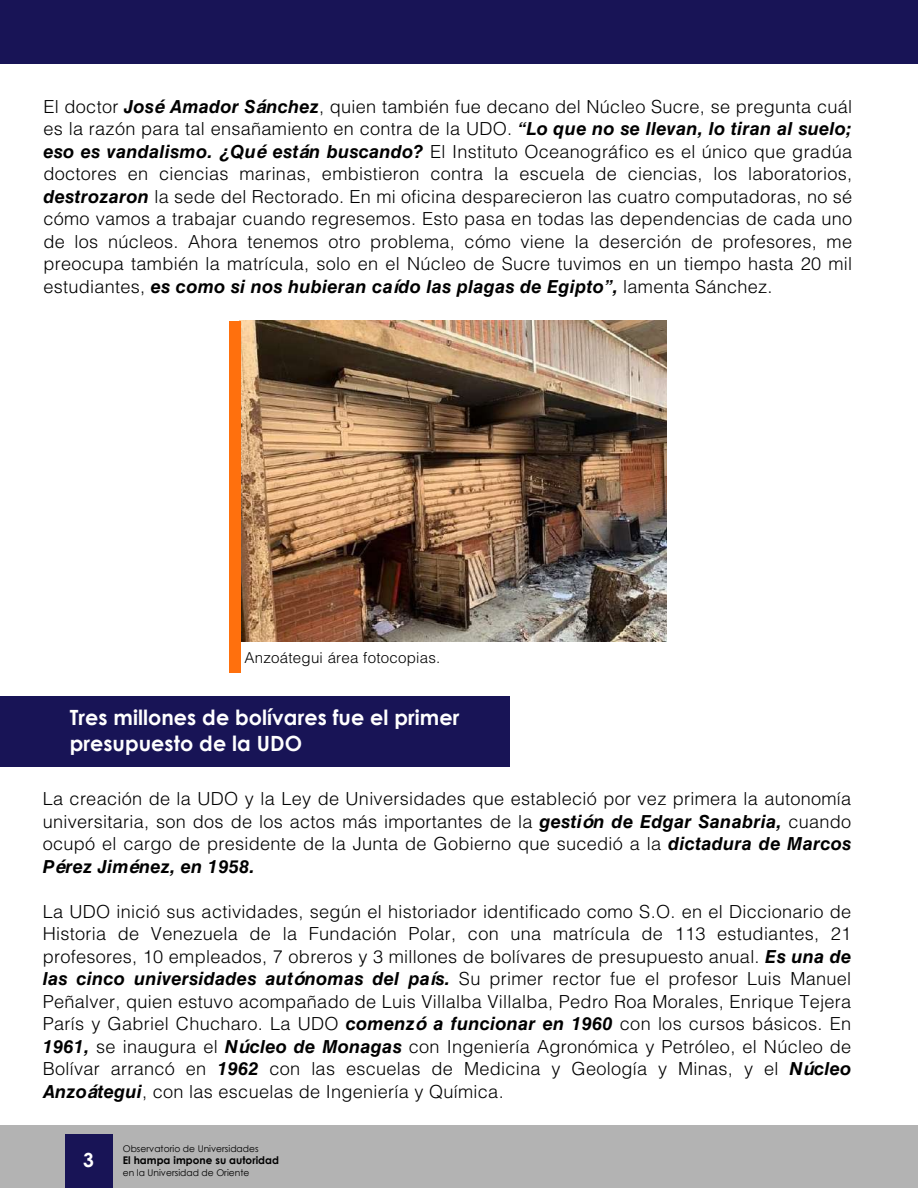
<style>
.page{position:relative;width:918px;height:1188px;background:#fff}
.page>*{position:absolute;margin:0;border:0;box-sizing:border-box;transform-origin:0 0}
.t1{font:700 21px/25.5px "Century Gothic";letter-spacing:.005em;color:#fff}
.t2{font:700 19.5px "Century Gothic";color:#fff}
.t3{font:300 18px/22.5px "Helvetica LT Std";letter-spacing:.015em;color:#000;text-align:justify}
.t4{font:300 15px "Helvetica LT Std";letter-spacing:.015em;color:#000}
.t5{font:700 10.5px "Century Gothic";letter-spacing:.005em;color:#000}
.t6{font:9.3px "Century Gothic";letter-spacing:.005em;color:#000}
.s1{font-weight:700;font-style:italic}
</style>
<div class="page">
<div style="left:0;top:1126px;width:918px;height:62px;background:#b3b3b3"></div>
<div style="left:0;top:0;width:918px;height:64px;background:#181456"></div>
<div style="left:66px;top:1135px;width:47px;height:53px;background:#181456"></div>
<div style="left:0;top:696px;width:510px;height:70px;background:#181456"></div>
<img style="left:240px;top:321px;width:427px;height:320px">
<div style="left:229px;top:321px;width:11px;height:352px;background:#ff700d"></div>
<p class="t3" style="left:44px;top:95px;width:810px">El doctor <span class="s1">José Amador Sánchez</span>, quien también fue decano del Núcleo Sucre, se pregunta cuál es la razón para tal ensañamiento en contra de la UDO. <span class="s1">“Lo que no se llevan, lo tiran al suelo; eso es vandalismo. ¿Qué están buscando?</span> El Instituto Oceanográfico es el único que gradúa doctores en ciencias marinas, embistieron contra la escuela de ciencias, los laboratorios, <span class="s1">destrozaron</span> la sede del Rectorado. En mi oficina desparecieron las cuatro computadoras, no sé cómo vamos a trabajar cuando regresemos. Esto pasa en todas las dependencias de cada uno de los núcleos. Ahora tenemos otro problema, cómo viene la deserción de profesores, me preocupa también la matrícula, solo en el Núcleo de Sucre tuvimos en un tiempo hasta 20 mil estudiantes, <span class="s1">es como si nos hubieran caído las plagas de Egipto”,</span> lamenta Sánchez.</p>
<p class="t4" style="left:244px;top:649px;width:197px">Anzoátegui área fotocopias.</p>
<p class="t1" style="left:70px;top:704px;width:391px">Tres millones de bolívares fue el primer presupuesto de la UDO</p>
<p class="t3" style="left:43px;top:788px;width:810px">La creación de la UDO y la Ley de Universidades que estableció por vez primera la autonomía universitaria, son dos de los actos más importantes de la <span class="s1">gestión de Edgar Sanabria,</span> cuando ocupó el cargo de presidente de la Junta de Gobierno que sucedió a la <span class="s1">dictadura de Marcos Pérez Jiménez, en 1958.</span></p>
<p class="t3" style="left:43px;top:900px;width:810px">La UDO inició sus actividades, según el historiador identificado como S.O. en el Diccionario de Historia de Venezuela de la Fundación Polar, con una matrícula de 113 estudiantes, 21 profesores, 10 empleados, 7 obreros y 3 millones de bolívares de presupuesto anual. <span class="s1">Es una de las cinco universidades autónomas del país.</span> Su primer rector fue el profesor Luis Manuel Peñalver, quien estuvo acompañado de Luis Villalba Villalba, Pedro Roa Morales, Enrique Tejera París y Gabriel Chucharo. La UDO <span class="s1">comenzó a funcionar en 1960</span> con los cursos básicos. En <span class="s1">1961,</span> se inaugura el <span class="s1">Núcleo de Monagas</span> con Ingeniería Agronómica y Petróleo, el Núcleo de Bolívar arrancó en <span class="s1">1962</span> con las escuelas de Medicina y Geología y Minas, y el <span class="s1">Núcleo Anzoátegui</span>, con las escuelas de Ingeniería y Química.</p>
<p class="t2" style="left:83px;top:1145px;width:12px">3</p>
<p class="t6" style="left:123px;top:1143px;width:137px">Observatorio de Universidades</p>
<p class="t5" style="left:123px;top:1152px;width:158px">El hampa impone su autoridad</p>
<p class="t6" style="left:123px;top:1166px;width:128px">en la Universidad de Oriente</p>
</div>
